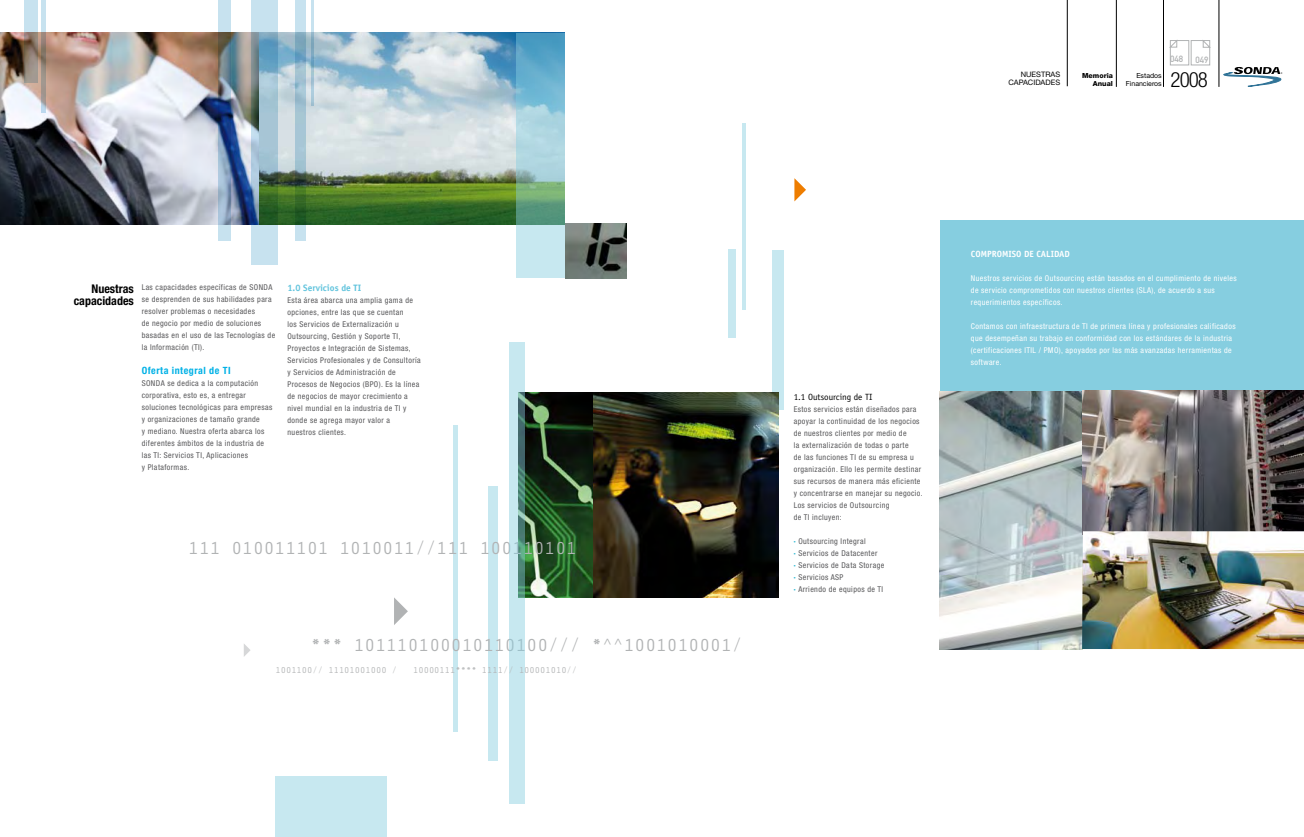
<style>
.page{position:relative;width:1304px;height:837px;background:#fff}
.page>*{position:absolute;margin:0;border:0;box-sizing:border-box;transform-origin:0 0}
.t1{font:300 condensed 21px "Helvetica Neue";color:#000}
.t2{font:18px "Orator";color:#b1b3b4}
.t3{font:700 condensed 12px/12px "Helvetica Neue";color:#000;text-align:right}
.t4{font:700 condensed 10px "Helvetica Neue";letter-spacing:.05em;color:#00b1e6}
.t5{font:700 9.3px "Officina Sans";color:#62c4dd}
.t6{font:700 9px "Officina Sans";color:#fff}
.t7{font:9px "Officina Sans";color:#000}
.t8{font:9px "DIN Mittelschrift";color:#b1b3b4}
.t9{font:8.8px "Orator";color:#b1b3b4}
.t10{font:condensed 8px/12px "Helvetica Neue";letter-spacing:.05em;color:#58585a}
.t11{font:condensed 8px/12px "Helvetica Neue";letter-spacing:.05em;color:#fff}
.t12{font:7.5px/8px "Helvetica Neue LT Std";color:#000;text-align:right}
.t13{font:7px/8px "Helvetica Neue LT Std";color:#000;text-align:right}
.t14{font:800 7px/8px "Helvetica Neue LT Std";color:#000;text-align:right}
.s1{font-weight:700;color:#2fb9d2}
</style>
<div class="page">
<div style="left:1170px;top:40px;width:19px;height:25px;border:1px solid #b1b3b4"></div>
<div style="left:1191px;top:40px;width:19px;height:25px;border:1px solid #b1b3b4"></div>
<svg style="left:1203px;top:40px;width:7px;height:7px"></svg>
<svg style="left:1170px;top:40px;width:7px;height:7px"></svg>
<hr style="left:1163px;top:0;width:1px;height:87px;background:#000">
<hr style="left:1219px;top:0;width:1px;height:87px;background:#000">
<hr style="left:1116px;top:0;width:1px;height:87px;background:#000">
<hr style="left:1067px;top:0;width:1px;height:86px;background:#000">
<svg style="left:1218px;top:67px;width:65px;height:19px"></svg>
<img style="left:0;top:33px;width:252px;height:191px">
<img style="left:278px;top:33px;width:238px;height:191px">
<img style="left:566px;top:223px;width:61px;height:55px">
<svg style="left:516px;top:33px;width:49px;height:244px;background:#8ec2ca"></svg>
<div style="left:276px;top:776px;width:111px;height:60px;background:#c7e8f0"></div>
<div style="left:772px;top:250px;width:11px;height:160px;background:#c7e8f0"></div>
<hr style="left:742px;top:124px;width:4px;height:186px;background:#c7e8f0">
<div style="left:728px;top:249px;width:8px;height:88px;background:#c7e8f0"></div>
<hr style="left:453px;top:425px;width:4px;height:306px;background:#c7e8f0">
<div style="left:488px;top:486px;width:9px;height:274px;background:#c7e8f0"></div>
<svg style="left:24px;top:0;width:14px;height:82px"></svg>
<svg style="left:252px;top:0;width:26px;height:265px;background:#8daeb5"></svg>
<svg style="left:219px;top:0;width:12px;height:241px;background:#7890aa"></svg>
<svg style="left:295px;top:0;width:11px;height:241px;background:#8aaeb0"></svg>
<hr style="left:311px;top:0;width:3px;height:106px;background:#c7e2ef">
<svg style="left:41px;top:0;width:4px;height:113px"></svg>
<img style="left:524px;top:392px;width:255px;height:205px">
<svg style="left:394px;top:597px;width:14px;height:28px"></svg>
<svg style="left:794px;top:178px;width:12px;height:23px"></svg>
<svg style="left:244px;top:644px;width:7px;height:12px"></svg>
<div style="left:940px;top:221px;width:363px;height:171px;background:#86cee0"></div>
<img style="left:940px;top:391px;width:143px;height:258px">
<img style="left:1083px;top:391px;width:221px;height:140px">
<img style="left:1082px;top:531px;width:222px;height:117px">
<svg style="left:509px;top:342px;width:15px;height:461px;background:#b1d5da"></svg>
<p class="t12" style="left:1008px;top:70px;width:53px">NUESTRAS<br>CAPACIDADES</p>
<p class="t14" style="left:1082px;top:71px;width:32px">Memoria<br>Anual</p>
<p class="t13" style="left:1126px;top:71px;width:37px">Estados<br>Financieros</p>
<p class="t8" style="left:1170px;top:54px;width:14px">048</p>
<p class="t8" style="left:1195px;top:54px;width:14px">049</p>
<p class="t1" style="left:1171px;top:67px;width:39px">2008</p>
<p class="t3" style="left:74px;top:282px;width:62px">Nuestras capacidades</p>
<p class="t10" style="left:142px;top:281px;width:135px">Las capacidades específicas de SONDA se desprenden de sus habilidades para resolver problemas o necesidades<br>de negocio por medio de soluciones basadas en el uso de las Tecnologías de la Información (TI).</p>
<p class="t4" style="left:142px;top:364px;width:90px">Oferta integral de TI</p>
<p class="t10" style="left:142px;top:377px;width:132px">SONDA se dedica a la computación corporativa, esto es, a entregar soluciones tecnológicas para empresas y organizaciones de tamaño grande<br>y mediano. Nuestra oferta abarca los diferentes ámbitos de la industria de las TI: Servicios TI, Aplicaciones<br>y Plataformas.</p>
<p class="t5" style="left:287px;top:282px;width:75px">1.0 Servicios de TI</p>
<p class="t10" style="left:287px;top:294px;width:135px">Esta área abarca una amplia gama de opciones, entre las que se cuentan<br>los Servicios de Externalización u Outsourcing, Gestión y Soporte TI, Proyectos e Integración de Sistemas, Servicios Profesionales y de Consultoría y Servicios de Administración de Procesos de Negocios (BPO). Es la línea de negocios de mayor crecimiento a nivel mundial en la industria de TI y donde se agrega mayor valor a<br>nuestros clientes.</p>
<p class="t2" style="left:188px;top:535px;width:390px">111 010011101 1010011//111 100110101</p>
<p class="t2" style="left:311px;top:631px;width:434px">*** 101110100010110100/// *^^1001010001/</p>
<p class="t9" style="left:275px;top:663px;width:123px">1001100// 11101001000 /</p>
<p class="t9" style="left:413px;top:663px;width:166px">10000111**** 1111// 100001010//</p>
<p class="t7" style="left:794px;top:391px;width:80px">1.1 Outsourcing de TI</p>
<p class="t10" style="left:794px;top:403px;width:131px">Estos servicios están diseñados para apoyar la continuidad de los negocios de nuestros clientes por medio de<br>la externalización de todas o parte<br>de las funciones TI de su empresa u organización. Ello les permite destinar sus recursos de manera más eficiente y concentrarse en manejar su negocio.<br>Los servicios de Outsourcing<br>de TI incluyen:</p>
<p class="t10" style="left:794px;top:535px;width:92px"><span class="s1">·</span> Outsourcing Integral<br><span class="s1">·</span> Servicios de Datacenter<br><span class="s1">·</span> Servicios de Data Storage <span class="s1">·</span> Servicios ASP<br><span class="s1">·</span> Arriendo de equipos de TI</p>
<p class="t6" style="left:971px;top:248px;width:101px">COMPROMISO DE CALIDAD</p>
<p class="t11" style="left:971px;top:272px;width:267px">Nuestros servicios de Outsourcing están basados en el cumplimiento de niveles de servicio comprometidos con nuestros clientes (SLA), de acuerdo a sus requerimientos específicos.</p>
<p class="t11" style="left:971px;top:320px;width:266px">Contamos con infraestructura de TI de primera línea y profesionales calificados que desempeñan su trabajo en conformidad con los estándares de la industria (certificaciones ITIL / PMO), apoyados por las más avanzadas herramientas de software.</p>
</div>
